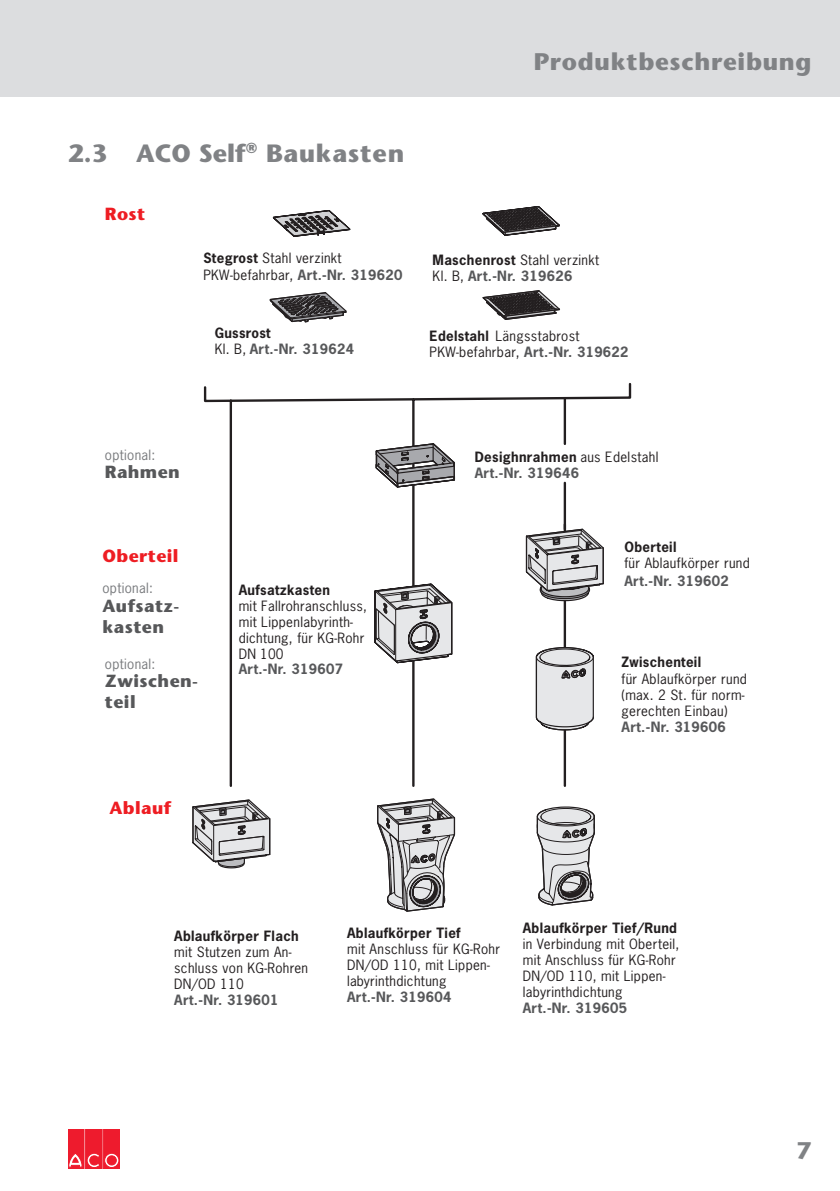
<style>
.page{position:relative;width:840px;height:1191px;background:#fff}
.page>*{position:absolute;margin:0;border:0;box-sizing:border-box;transform-origin:0 0}
.t1{font:700 25px "Stone Sans";letter-spacing:.03em;color:#808285}
.t2{font:700 24px "Stone Sans";letter-spacing:.03em;color:#808285}
.t3{font:700 17.6px/21px "Stone Sans";letter-spacing:.025em;color:#57585a}
.t4{font:700 17.6px "Stone Sans";letter-spacing:.025em;color:#ee1d23}
.t5{font:13.4px/16px "News Gothic";letter-spacing:.025em;color:#231f20}
.t6{font:700 13.4px/16px "News Gothic";letter-spacing:.025em;color:#57585a}
.t7{font:700 13.4px "News Gothic";letter-spacing:.025em;color:#231f20}
.t8{font:13.4px "News Gothic";letter-spacing:.025em;color:#787a7d}
.s1{font-weight:700}
.s2{font-weight:700;color:#57585a}
.s3{color:#231f20}
.s4{font-weight:400;color:#231f20}
</style>
<div class="page">
<div style="left:68px;top:1129px;width:16px;height:39px;background:#ee1b2d"></div>
<div style="left:85px;top:1129px;width:17px;height:39px;background:#ee1b2d;border:1px solid #ee1b2d"></div>
<svg style="left:69px;top:1153px;width:31px;height:14px"></svg>
<div style="left:103px;top:1129px;width:17px;height:39px;background:#ee1b2d;border:1px solid #ee1b2d"></div>
<svg style="left:105px;top:1153px;width:14px;height:14px"></svg>
<div style="left:104px;top:1153px;width:15px;height:14px;border:1px solid #ee1b2d;border-radius:50%"></div>
<div style="left:107px;top:1155px;width:9px;height:10px;background:#ee1b2d;border-radius:50%"></div>
<div style="left:107px;top:1155px;width:9px;height:10px;border:1px solid #ee1b2d;border-radius:50%"></div>
<div style="left:0;top:0;width:839px;height:96px;background:#dcdddf"></div>
<svg style="left:203px;top:383px;width:429px;height:404px"></svg>
<svg style="left:272px;top:210px;width:79px;height:27px"></svg>
<svg style="left:482px;top:206px;width:78px;height:30px"></svg>
<svg style="left:269px;top:292px;width:78px;height:31px"></svg>
<svg style="left:482px;top:290px;width:78px;height:30px"></svg>
<svg style="left:524px;top:475px;width:80px;height:141px"></svg>
<svg style="left:192px;top:746px;width:79px;height:123px"></svg>
<svg style="left:535px;top:638px;width:59px;height:93px;background:#cfcfd0"></svg>
<svg style="left:373px;top:531px;width:80px;height:172px"></svg>
<svg style="left:536px;top:806px;width:59px;height:100px;background:#b8b8b9"></svg>
<svg style="left:376px;top:745px;width:79px;height:167px"></svg>
<hr style="left:563px;top:398px;width:2px;height:46px;background:#231f20">
<hr style="left:563px;top:483px;width:2px;height:46px;background:#231f20">
<svg style="left:374px;top:442px;width:81px;height:47px"></svg>
<h1 class="t1" style="left:68px;top:137px;width:337px">2.3 ACO Self<sup>®</sup> Baukasten</h1>
<h3 class="t4" style="left:105px;top:202px;width:42px">Rost</h3>
<p class="t5" style="left:203px;top:250px;width:200px"><span class="s1">Stegrost</span> Stahl verzinkt<br>PKW-befahrbar, <span class="s2">Art.-Nr. 319620</span></p>
<h2 class="t2" style="left:533px;top:47px;width:279px">Produktbeschreibung</h2>
<p class="t5" style="left:432px;top:252px;width:168px"><span class="s1">Maschenrost</span> Stahl verzinkt<br>Kl. B, <span class="s2">Art.-Nr. 319626</span></p>
<p class="t6" style="left:215px;top:325px;width:141px"><span class="s3">Gussrost<br></span><span class="s4">Kl. B,</span> Art.-Nr. 319624</p>
<p class="t5" style="left:429px;top:327px;width:200px"><span class="s1">Edelstahl</span> Längsstabrost<br>PKW-befahrbar, <span class="s2">Art.-Nr. 319622</span></p>
<p class="t8" style="left:105px;top:446px;width:52px">optional:</p>
<h3 class="t3" style="left:105px;top:461px;width:76px">Rahmen</h3>
<h3 class="t4" style="left:102px;top:545px;width:77px">Oberteil</h3>
<p class="t8" style="left:102px;top:580px;width:52px">optional:</p>
<h3 class="t3" style="left:102px;top:595px;width:79px">Aufsatz&shy;kasten</h3>
<p class="t8" style="left:105px;top:655px;width:52px">optional:</p>
<h3 class="t3" style="left:105px;top:670px;width:95px">Zwischen&shy;teil</h3>
<h3 class="t4" style="left:109px;top:797px;width:63px">Ablauf</h3>
<p class="t7" style="left:238px;top:581px;width:93px">Aufsatzkasten</p>
<p class="t5" style="left:238px;top:597px;width:130px">mit Fallrohranschluss, mit Lippenlabyrinth&shy;dichtung, für KG-Rohr<br>DN 100</p>
<p class="t6" style="left:238px;top:660px;width:106px">Art.-Nr. 319607</p>
<p class="t6" style="left:474px;top:449px;width:185px"><span class="s3">Desighnrahmen</span> <span class="s4">aus Edelstahl<br></span>Art.-Nr. 319646</p>
<p class="t7" style="left:624px;top:538px;width:54px">Oberteil</p>
<p class="t5" style="left:624px;top:555px;width:127px">für Ablaufkörper rund</p>
<p class="t6" style="left:624px;top:573px;width:106px">Art.-Nr. 319602</p>
<p class="t7" style="left:621px;top:653px;width:81px">Zwischenteil</p>
<p class="t5" style="left:621px;top:670px;width:127px">für Ablaufkörper rund (max. 2 St. für norm&shy;gerechten Einbau)</p>
<p class="t6" style="left:621px;top:718px;width:106px">Art.-Nr. 319606</p>
<p class="t7" style="left:174px;top:926px;width:126px">Ablaufkörper Flach</p>
<p class="t5" style="left:174px;top:943px;width:135px">mit Stutzen zum An&shy;schluss von KG-Rohren<br>DN/OD 110</p>
<p class="t6" style="left:174px;top:991px;width:106px">Art.-Nr. 319601</p>
<p class="t7" style="left:347px;top:924px;width:115px">Ablaufkörper Tief</p>
<p class="t5" style="left:347px;top:941px;width:154px">mit Anschluss für KG-Rohr<br>DN/OD 110, mit Lippen&shy;labyrinthdichtung</p>
<p class="t6" style="left:347px;top:989px;width:106px">Art.-Nr. 319604</p>
<p class="t7" style="left:522px;top:918px;width:156px">Ablaufkörper Tief/Rund</p>
<p class="t5" style="left:522px;top:935px;width:158px">in Verbindung mit Oberteil, mit Anschluss für KG-Rohr<br>DN/OD 110, mit Lippen&shy;labyrinthdichtung</p>
<p class="t6" style="left:522px;top:999px;width:106px">Art.-Nr. 319605</p>
<h2 class="t2" style="left:796px;top:1135px;width:17px">7</h2>
</div>
